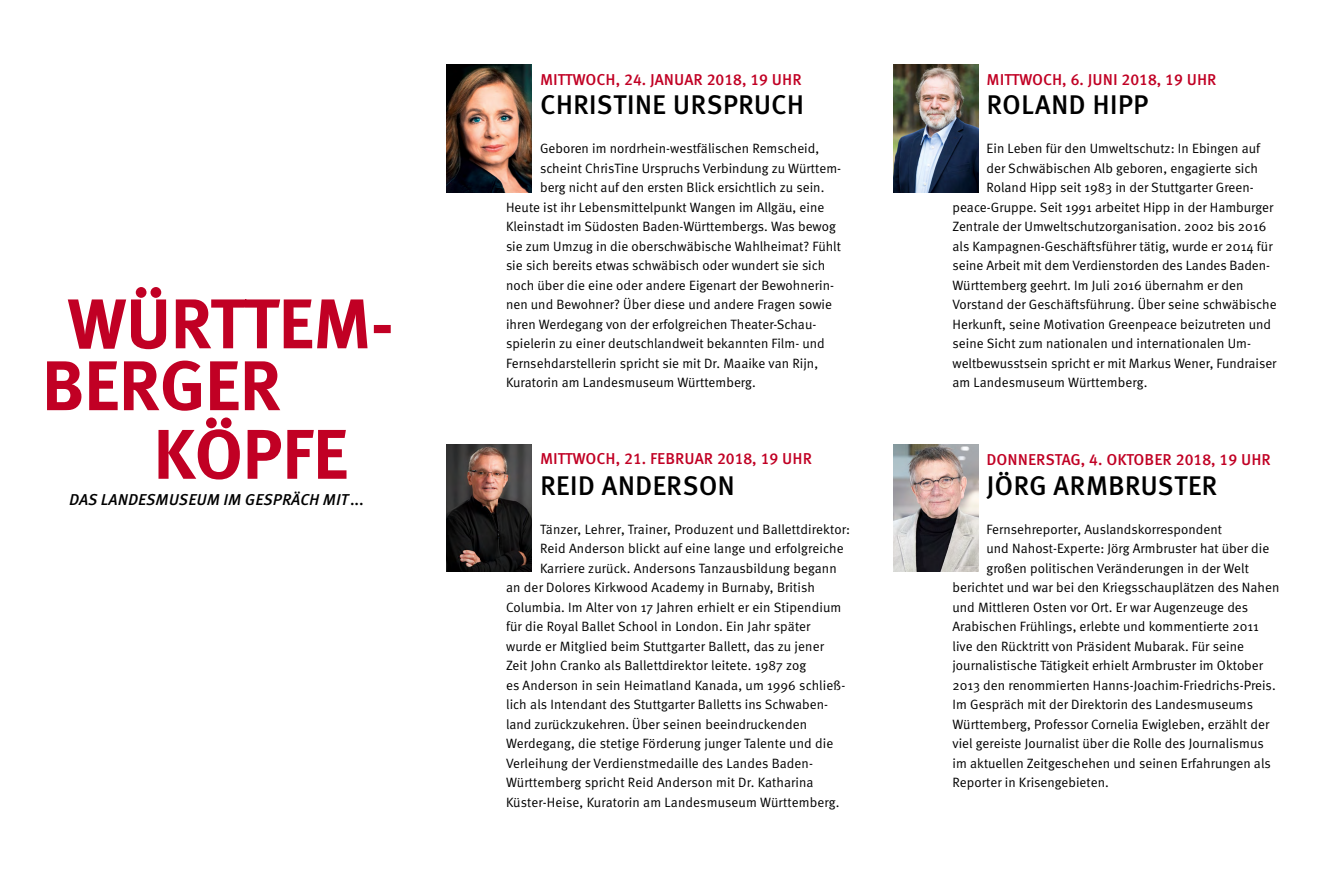
<style>
.page{position:relative;width:1331px;height:893px;background:#fff}
.page>*{position:absolute;margin:0;border:0;box-sizing:border-box;transform-origin:0 0}
.t1{font:27px "Meta Medium Caps";letter-spacing:-.005em;color:#000}
.t2{font:15.75px "Meta Medium LF Caps";color:#c10024}
.t3{font:15.75px "Meta Medium Italic Caps";color:#000}
.t4{font:13.5px/19.5px "Meta Normal";letter-spacing:.005em;color:#000}
</style>
<div class="page">
<img style="left:446px;top:65px;width:85px;height:127px">
<img style="left:893px;top:444px;width:85px;height:128px">
<img style="left:893px;top:65px;width:85px;height:127px">
<img style="left:446px;top:444px;width:85px;height:128px">
<svg style="left:158px;top:417px;width:188px;height:62px"></svg>
<svg style="left:47px;top:361px;width:233px;height:50px"></svg>
<svg style="left:68px;top:287px;width:323px;height:62px"></svg>
<p class="t3" style="left:69px;top:490px;width:296px">DAS LANDESMUSEUM IM GESPRÄCH MIT ...</p>
<p class="t2" style="left:540px;top:70px;width:263px">MITTWOCH, 24. JANUAR 2018, 19 UHR</p>
<p class="t1" style="left:540px;top:89px;width:266px">CHRISTINE URSPRUCH</p>
<p class="t4" style="left:540px;top:139px;width:281px">Geboren im nordrhein-westfälischen Remscheid,</p>
<p class="t4" style="left:540px;top:158px;width:303px">scheint ChrisTine Urspruchs Verbindung zu Württem-</p>
<p class="t4" style="left:540px;top:178px;width:286px">berg nicht auf den ersten Blick ersichtlich zu sein.</p>
<p class="t4" style="left:506px;top:197px;width:320px">Heute ist ihr Lebensmittelpunkt Wangen im Allgäu, eine</p>
<p class="t4" style="left:506px;top:217px;width:331px">Kleinstadt im Südosten Baden-Württembergs. Was bewog</p>
<p class="t4" style="left:506px;top:236px;width:336px">sie zum Umzug in die oberschwäbische Wahlheimat? Fühlt</p>
<p class="t4" style="left:506px;top:256px;width:321px">sie sich bereits etwas schwäbisch oder wundert sie sich</p>
<p class="t4" style="left:506px;top:275px;width:330px">noch über die eine oder andere Eigenart der Bewohnerin-</p>
<p class="t4" style="left:506px;top:295px;width:327px">nen und Bewohner? Über diese und andere Fragen sowie</p>
<p class="t4" style="left:506px;top:314px;width:312px">ihren Werdegang von der erfolgreichen Theater-Schau-</p>
<p class="t4" style="left:506px;top:334px;width:320px">spielerin zu einer deutschlandweit bekannten Film- und<br>Fernsehdarstellerin spricht sie mit Dr. Maaike van Rijn,<br>Kuratorin am Landesmuseum Württemberg.</p>
<p class="t2" style="left:540px;top:449px;width:273px">MITTWOCH, 21. FEBRUAR 2018, 19 UHR</p>
<p class="t1" style="left:540px;top:469px;width:196px">REID ANDERSON</p>
<p class="t4" style="left:540px;top:519px;width:312px">Tänzer, Lehrer, Trainer, Produzent und Ballettdirektor:</p>
<p class="t4" style="left:540px;top:538px;width:305px">Reid Anderson blickt auf eine lange und erfolgreiche</p>
<p class="t4" style="left:540px;top:558px;width:298px">Karriere zurück. Andersons Tanzausbildung begann</p>
<p class="t4" style="left:506px;top:577px;width:311px">an der Dolores Kirkwood Academy in Burnaby, British</p>
<p class="t4" style="left:506px;top:597px;width:337px">Columbia. Im Alter von 17 Jahren erhielt er ein Stipendium</p>
<p class="t4" style="left:506px;top:616px;width:306px">für die Royal Ballet School in London. Ein Jahr später</p>
<p class="t4" style="left:506px;top:636px;width:319px">wurde er Mitglied beim Stuttgarter Ballett, das zu jener</p>
<p class="t4" style="left:506px;top:655px;width:302px">Zeit John Cranko als Ballettdirektor leitete. 1987 zog</p>
<p class="t4" style="left:506px;top:675px;width:341px">es Anderson in sein Heimatland Kanada, um 1996 schließ-</p>
<p class="t4" style="left:506px;top:694px;width:324px">lich als Intendant des Stuttgarter Balletts ins Schwaben&shy;land zurückzukehren. Über seinen beeindruckenden</p>
<p class="t4" style="left:506px;top:733px;width:329px">Werdegang, die stetige Förderung junger Talente und die<br>Verleihung der Verdienstmedaille des Landes Baden-</p>
<p class="t4" style="left:506px;top:772px;width:335px">Württemberg spricht Reid Anderson mit Dr. Katharina<br>Küster-Heise, Kuratorin am Landesmuseum Württemberg.</p>
<p class="t2" style="left:986px;top:70px;width:232px">MITTWOCH, 6. JUNI 2018, 19 UHR</p>
<p class="t1" style="left:986px;top:89px;width:164px">ROLAND HIPP</p>
<p class="t4" style="left:986px;top:139px;width:275px">Ein Leben für den Umweltschutz: In Ebingen auf</p>
<p class="t4" style="left:986px;top:158px;width:273px">der Schwäbischen Alb geboren, engagierte sich</p>
<p class="t4" style="left:986px;top:178px;width:269px">Roland Hipp seit 1983 in der Stuttgarter Green-</p>
<p class="t4" style="left:952px;top:197px;width:322px">peace-Gruppe. Seit 1991 arbeitet Hipp in der Hamburger</p>
<p class="t4" style="left:952px;top:217px;width:315px">Zentrale der Umweltschutzorganisation. 2002 bis 2016</p>
<p class="t4" style="left:952px;top:236px;width:322px">als Kampagnen-Geschäftsführer tätig, wurde er 2014 für</p>
<p class="t4" style="left:952px;top:256px;width:319px">seine Arbeit mit dem Verdienstorden des Landes Baden-</p>
<p class="t4" style="left:952px;top:275px;width:292px">Württemberg geehrt. Im Juli 2016 übernahm er den</p>
<p class="t4" style="left:952px;top:295px;width:326px">Vorstand der Geschäftsführung. Über seine schwäbische</p>
<p class="t4" style="left:952px;top:314px;width:320px">Herkunft, seine Motivation Greenpeace beizutreten und</p>
<p class="t4" style="left:952px;top:334px;width:300px">seine Sicht zum nationalen und internationalen Um-</p>
<p class="t4" style="left:952px;top:353px;width:325px">weltbewusstsein spricht er mit Markus Wener, Fundraiser</p>
<p class="t4" style="left:952px;top:373px;width:196px">am Landesmuseum Württemberg.</p>
<p class="t2" style="left:986px;top:451px;width:286px">DONNERSTAG, 4. OKTOBER 2018, 19 UHR</p>
<p class="t1" style="left:986px;top:469px;width:233px">JÖRG ARMBRUSTER</p>
<p class="t4" style="left:986px;top:519px;width:237px">Fernsehreporter, Auslandskorrespondent</p>
<p class="t4" style="left:986px;top:538px;width:284px">und Nahost-Experte: Jörg Armbruster hat über die</p>
<p class="t4" style="left:986px;top:558px;width:264px">großen politischen Veränderungen in der Welt</p>
<p class="t4" style="left:952px;top:577px;width:328px">berichtet und war bei den Kriegsschauplätzen des Nahen</p>
<p class="t4" style="left:952px;top:597px;width:297px">und Mittleren Osten vor Ort. Er war Augenzeuge des</p>
<p class="t4" style="left:952px;top:616px;width:308px">Arabischen Frühlings, erlebte und kommentierte 2011</p>
<p class="t4" style="left:952px;top:636px;width:293px">live den Rücktritt von Präsident Mubarak. Für seine</p>
<p class="t4" style="left:952px;top:655px;width:312px">journalistische Tätigkeit erhielt Armbruster im Oktober</p>
<p class="t4" style="left:952px;top:675px;width:325px">2013 den renommierten Hanns-Joachim-Friedrichs-Preis.</p>
<p class="t4" style="left:952px;top:694px;width:302px">Im Gespräch mit der Direktorin des Landesmuseums</p>
<p class="t4" style="left:952px;top:714px;width:318px">Württemberg, Professor Cornelia Ewigleben, erzählt der</p>
<p class="t4" style="left:952px;top:733px;width:313px">viel gereiste Journalist über die Rolle des Journalismus</p>
<p class="t4" style="left:952px;top:753px;width:320px">im aktuellen Zeitgeschehen und seinen Erfahrungen als</p>
<p class="t4" style="left:952px;top:772px;width:158px">Reporter in Krisengebieten.</p>
</div>
